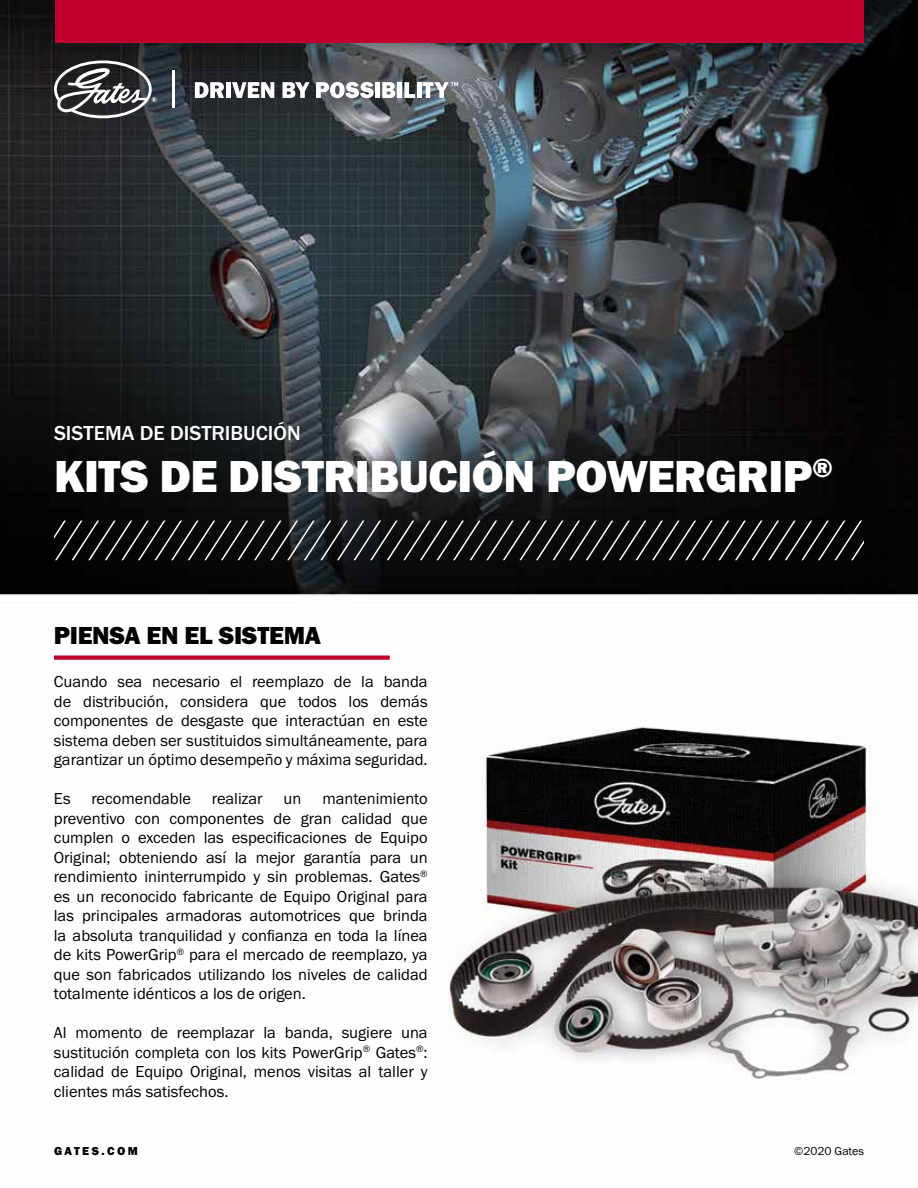
<style>
.page{position:relative;width:918px;height:1188px;background:#fff}
.page>*{position:absolute;margin:0;border:0;box-sizing:border-box;transform-origin:0 0}
.t1{font:46.5px "Franklin Gothic URW Hea";letter-spacing:-.01em;color:#fff}
.t2{font:25.5px "Franklin Gothic URW Hea";letter-spacing:-.01em;color:#000}
.t3{font:500 21px "Franklin Gothic URW";color:#fff}
.t4{font:16.5px/19.5px "Franklin Gothic URW Boo";color:#000;text-align:justify}
.t5{font:12px "Franklin Gothic URW Boo";color:#000}
.t6{font:12px "Franklin Gothic URW Hea";letter-spacing:.2em;color:#000}
</style>
<div class="page">
<img style="left:0;top:0;width:918px;height:1018px">
<img style="left:449px;top:676px;width:469px;height:404px">
<div style="left:55px;top:0;width:808px;height:43px;background:#c10230"></div>
<svg style="left:54px;top:521px;width:810px;height:39px;background:#232424"></svg>
<hr style="left:172px;top:71px;width:3px;height:37px;background:#fff">
<svg style="left:195px;top:82px;width:29px;height:16px"></svg>
<div style="left:226px;top:82px;width:5px;height:16px;background:#fff"></div>
<svg style="left:232px;top:82px;width:42px;height:16px"></svg>
<svg style="left:283px;top:82px;width:27px;height:16px"></svg>
<svg style="left:316px;top:82px;width:58px;height:16px"></svg>
<div style="left:375px;top:82px;width:5px;height:16px;background:#fff"></div>
<svg style="left:382px;top:82px;width:13px;height:16px"></svg>
<div style="left:397px;top:82px;width:5px;height:16px;background:#fff"></div>
<svg style="left:404px;top:82px;width:11px;height:16px"></svg>
<hr style="left:417px;top:82px;width:4px;height:16px;background:#fff">
<svg style="left:423px;top:82px;width:35px;height:16px"></svg>
<svg style="left:54px;top:60px;width:103px;height:58px"></svg>
<svg style="left:54px;top:656px;width:336px;height:4px"></svg>
<p class="t3" style="left:54px;top:420px;width:248px">SISTEMA DE DISTRIBUCIÓN</p>
<h1 class="t1" style="left:54px;top:447px;width:781px">KITS DE DISTRIBUCIÓN POWERGRIP<sup>®</sup></h1>
<h2 class="t2" style="left:54px;top:619px;width:269px">PIENSA EN EL SISTEMA</h2>
<p class="t4" style="left:54px;top:672px;width:375px">Cuando sea necesario el reemplazo de la banda de distribución, considera que todos los demás componentes de desgaste que interactúan en este sistema deben ser sustituidos simultáneamente, para garantizar un óptimo desempeño y máxima seguridad.</p>
<p class="t4" style="left:54px;top:789px;width:18px">Es</p>
<p class="t4" style="left:92px;top:789px;width:101px">recomendable</p>
<p class="t4" style="left:212px;top:789px;width:52px">realizar</p>
<p class="t4" style="left:284px;top:789px;width:19px">un</p>
<p class="t4" style="left:54px;top:789px;width:375px;text-indent:268px">mantenimiento preventivo con componentes de gran calidad que cumplen o exceden las especificaciones de Equipo Original; obteniendo así la mejor garantía para un rendimiento ininterrumpido y sin problemas. Gates<sup>® </sup>es un reconocido fabricante de Equipo Original para las principales armadoras automotrices que brinda la absoluta tranquilidad y confianza en toda la línea de kits PowerGrip<sup>®</sup> para el mercado de reemplazo, ya que son fabricados utilizando los niveles de calidad totalmente idénticos a los de origen.</p>
<p class="t4" style="left:54px;top:1023px;width:375px">Al momento de reemplazar la banda, sugiere una sustitución completa con los kits PowerGrip<sup>®</sup> Gates<sup>®</sup>: calidad de Equipo Original, menos visitas al taller y clientes más satisfechos.</p>
<p class="t6" style="left:54px;top:1143px;width:85px">GATES.COM</p>
<p class="t5" style="left:794px;top:1143px;width:71px">©2020 Gates</p>
</div>
